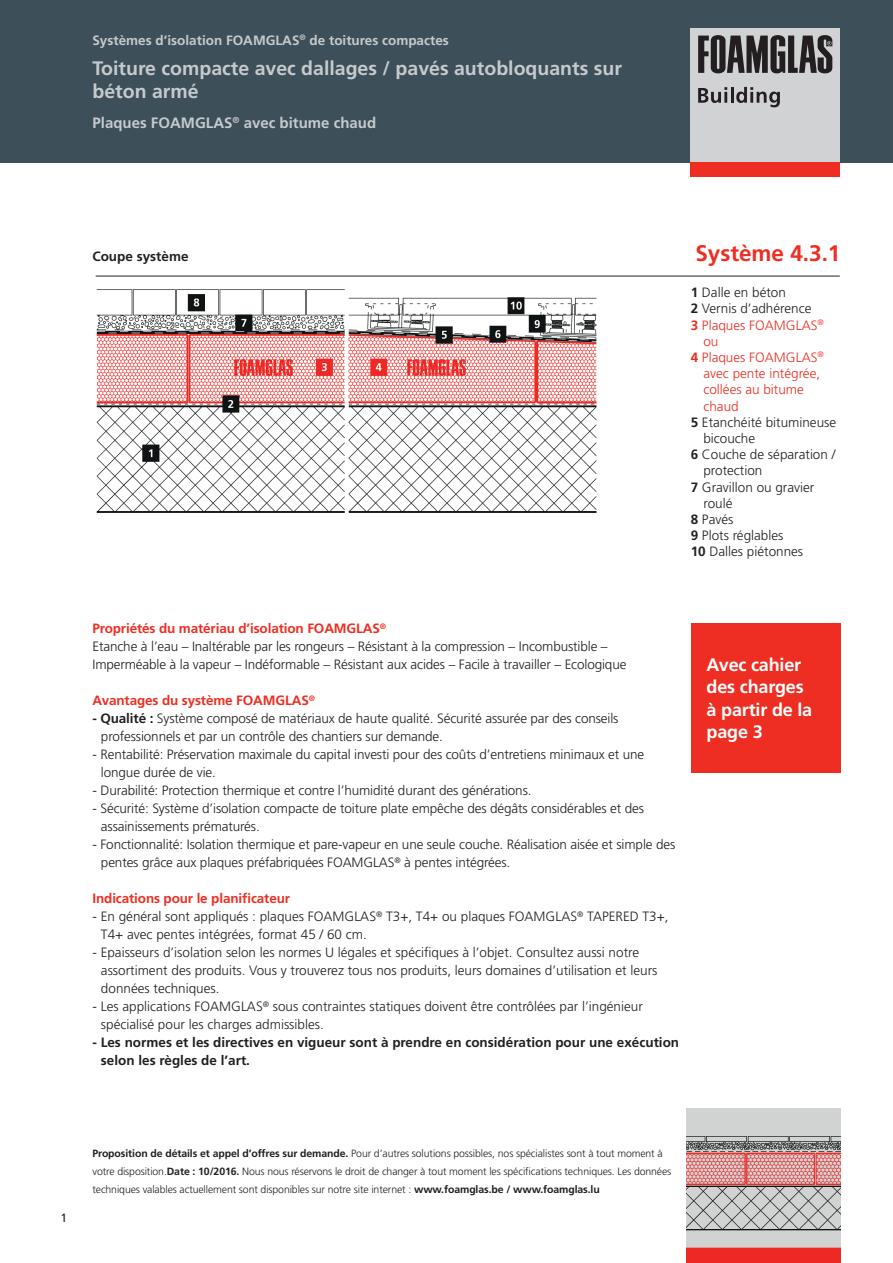
<style>
.page{position:relative;width:893px;height:1263px;background:#fff}
.page>*{position:absolute;margin:0;border:0;box-sizing:border-box;transform-origin:0 0}
.t1{font:700 22.5px "Frutiger LT Std";color:#ee2e22}
.t2{font:700 19.5px/23.4px "Frutiger LT Std";color:#c6cacc}
.t3{font:700 18px "Frutiger LT Std";letter-spacing:-.01em;color:#fff}
.t4{font:700 15px "Frutiger LT Std";color:#c6cacc}
.t5{font:300 13.5px/18px "Frutiger LT Std";letter-spacing:-.01em;color:#231f20}
.t6{font:700 13.5px/18px "Frutiger LT Std";color:#231f20}
.t7{font:700 13.5px "Frutiger LT Std";letter-spacing:-.01em;color:#ee2e22}
.t8{font:300 13.5px/16.2px "Frutiger LT Std";color:#ee2e22}
.t9{font:700 13.5px "Frutiger LT Std";color:#c6cacc}
.t10{font:12px "Frutiger LT Std";color:#231f20}
.t11{font:300 10.5px/18px "Frutiger LT Std";letter-spacing:-.01em;color:#231f20}
.s1{font-weight:700}
</style>
<div class="page">
<div style="left:0;top:0;width:893px;height:162px;background:#3d4f59"></div>
<div style="left:691px;top:28px;width:149px;height:134px;background:#d1d2d4"></div>
<div style="left:691px;top:162px;width:149px;height:15px;background:#ee2e22"></div>
<svg style="left:698px;top:35px;width:134px;height:38px"></svg>
<svg style="left:698px;top:87px;width:29px;height:16px"></svg>
<hr style="left:731px;top:87px;width:3px;height:16px;background:#231f20">
<svg style="left:736px;top:87px;width:44px;height:20px"></svg>
<img style="left:96px;top:289px;width:501px;height:224px">
<hr style="left:96px;top:276px;width:744px;height:1px;background:#231f20">
<div style="left:691px;top:623px;width:149px;height:150px;background:#ee2e22"></div>
<img style="left:686px;top:1108px;width:154px;height:154px">
<p class="t9" style="left:92px;top:32px;width:358px">Systèmes d’isolation FOAMGLAS<sup>®</sup> de toitures compactes</p>
<p class="t2" style="left:92px;top:56px;width:531px">Toiture compacte avec dallages / pavés autobloquants sur béton armé</p>
<p class="t4" style="left:92px;top:114px;width:285px">Plaques FOAMGLAS<sup>®</sup> avec bitume chaud</p>
<p class="t6" style="left:92px;top:247px;width:98px">Coupe système</p>
<p class="t1" style="left:695px;top:240px;width:147px">Système 4.3.1</p>
<p class="t5" style="left:691px;top:284px;width:97px"><span class="s1">1</span> Dalle en béton</p>
<p class="t5" style="left:691px;top:300px;width:122px"><span class="s1">2</span> Vernis d’adhérence</p>
<p class="t8" style="left:703px;top:317px;width:122px;text-indent:-13px"><span class="s1">3</span> Plaques FOAMGLAS<sup>® </sup>ou</p>
<p class="t8" style="left:703px;top:349px;width:122px;text-indent:-13px"><span class="s1">4</span> Plaques FOAMGLAS<sup>® </sup>avec pente intégrée, collées au bitume chaud</p>
<p class="t5" style="left:703px;top:414px;width:134px;line-height:16.2px;text-indent:-13px"><span class="s1">5</span> Etanchéité bitumineuse bicouche</p>
<p class="t5" style="left:703px;top:447px;width:134px;line-height:16.2px;text-indent:-13px"><span class="s1">6</span> Couche de séparation / protection</p>
<p class="t5" style="left:703px;top:479px;width:112px;line-height:16.2px;text-indent:-13px"><span class="s1">7</span> Gravillon ou gravier roulé</p>
<p class="t5" style="left:691px;top:510px;width:44px"><span class="s1">8</span> Pavés</p>
<p class="t5" style="left:691px;top:527px;width:94px"><span class="s1">9</span> Plots réglables</p>
<p class="t5" style="left:691px;top:543px;width:114px"><span class="s1">10</span> Dalles piétonnes</p>
<p class="t7" style="left:92px;top:620px;width:295px">Propriétés du matériau d’isolation FOAMGLAS<sup>®</sup></p>
<p class="t5" style="left:92px;top:638px;width:535px">Etanche à l’eau – Inaltérable par les rongeurs – Résistant à la compression – Incombustible –<br>Imperméable à la vapeur – Indéformable – Résistant aux acides – Facile à travailler – Ecologique</p>
<p class="t7" style="left:92px;top:692px;width:224px">Avantages du système FOAMGLAS<sup>®</sup></p>
<p class="t5" style="left:101px;top:710px;width:519px;text-indent:-9px"><span class="s1">- Qualité :</span> Système composé de matériaux de haute qualité. Sécurité assurée par des conseils professionnels et par un contrôle des chantiers sur demande.</p>
<p class="t5" style="left:101px;top:746px;width:545px;text-indent:-9px">- Rentabilité: Préservation maximale du capital investi pour des coûts d’entretiens minimaux et une longue durée de vie.</p>
<p class="t5" style="left:92px;top:782px;width:441px">- Durabilité: Protection thermique et contre l’humidité durant des générations.</p>
<p class="t5" style="left:101px;top:800px;width:545px;text-indent:-9px">- Sécurité: Système d’isolation compacte de toiture plate empêche des dégâts considérables et des assainissements prématurés.</p>
<p class="t5" style="left:101px;top:836px;width:576px;text-indent:-9px">- Fonctionnalité: Isolation thermique et pare-vapeur en une seule couche. Réalisation aisée et simple des pentes grâce aux plaques préfabriquées FOAMGLAS<sup>®</sup> à pentes intégrées.</p>
<p class="t7" style="left:92px;top:890px;width:199px">Indications pour le planificateur</p>
<p class="t5" style="left:101px;top:908px;width:569px;text-indent:-9px">- En général sont appliqués : plaques FOAMGLAS<sup>®</sup> T3+, T4+ ou plaques FOAMGLAS<sup>®</sup> TAPERED T3+,<br>T4+ avec pentes intégrées, format 45 / 60 cm.</p>
<p class="t5" style="left:101px;top:944px;width:558px;text-indent:-9px">- Epaisseurs d’isolation selon les normes U légales et spécifiques à l’objet. Consultez aussi notre assortiment des produits. Vous y trouverez tous nos produits, leurs domaines d’utilisation et leurs données techniques.</p>
<p class="t5" style="left:101px;top:998px;width:543px;text-indent:-9px">- Les applications FOAMGLAS<sup>®</sup> sous contraintes statiques doivent être contrôlées par l’ingénieur spécialisé pour les charges admissibles.</p>
<p class="t6" style="left:101px;top:1033px;width:580px;text-indent:-9px">- Les normes et les directives en vigueur sont à prendre en considération pour une exécution selon les règles de l’art.</p>
<p class="t3" style="left:707px;top:654px;width:96px">Avec cahier</p>
<p class="t3" style="left:707px;top:676px;width:99px">des charges</p>
<p class="t3" style="left:707px;top:699px;width:107px">à partir de la</p>
<p class="t3" style="left:707px;top:721px;width:58px">page 3</p>
<p class="t10" style="left:61px;top:1210px;width:8px">1</p>
<p class="t11" style="left:92px;top:1144px;width:580px"><span class="s1">Proposition de détails et appel d’offres sur demande.</span> Pour d’autres solutions possibles, nos spécialistes sont à tout moment à votre disposition.<span class="s1">Date : 10/2016.</span> Nous nous réservons le droit de changer à tout moment les spécifications techniques. Les données techniques valables actuellement sont disponibles sur notre site internet : <span class="s1">www.foamglas.be / www.foamglas.lu</span></p>
</div>
